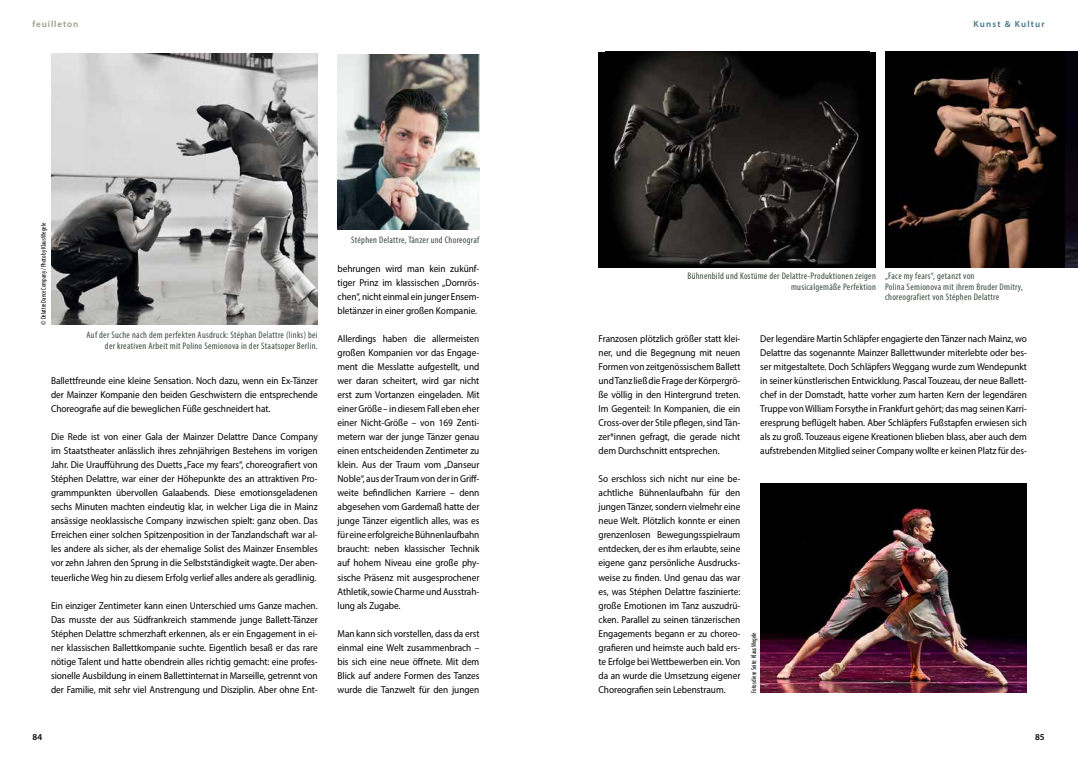
<style>
.page{position:relative;width:1078px;height:766px;background:#fff}
.page>*{position:absolute;margin:0;border:0;box-sizing:border-box;transform-origin:0 0}
.t1{font:10px/14px "Myriad Pro";letter-spacing:-.005em;color:#000;text-align:justify;scale:.93 1}
.t2{font:condensed 9.5px/10.5px "Myriad Pro";letter-spacing:.03em;color:#3a4b40;text-align:right}
.t3{font:600 9px "Myriad Pro";letter-spacing:.13em;color:#43748e}
.t4{font:600 9px "Myriad Pro";letter-spacing:.1em;color:#93a184}
.t5{font:600 9px "Myriad Pro";color:#000}
.t6{font:condensed 7px "Myriad Pro";letter-spacing:-.005em;color:#000;scale:.93 1}
</style>
<div class="page">
<div style="left:598px;top:52px;width:277px;height:215px;background:#000"></div>
<img style="left:612px;top:52px;width:247px;height:213px">
<img style="left:337px;top:54px;width:142px;height:176px">
<img style="left:885px;top:52px;width:179px;height:215px">
<img style="left:1064px;top:52px;width:13px;height:215px">
<img style="left:51px;top:54px;width:266px;height:271px">
<img style="left:760px;top:484px;width:266px;height:208px">
<p class="t4" style="left:33px;top:18px;width:47px">feuilleton</p>
<p class="t3" style="left:973px;top:18px;width:73px">Kunst &amp; Kultur</p>
<p class="t6" style="left:39px;top:325px;width:111px;rotate:-90deg">© Delattre Dance Company / Photo by Klaus Wegele</p>
<p class="t2" style="left:87px;top:330px;width:232px">Auf der Suche nach dem perfekten Ausdruck: Stéphan Delattre (links) bei der kreativen Arbeit mit Polino Semionova in der Staatsoper Berlin.</p>
<p class="t1" style="left:51px;top:374px;width:288px">Ballettfreunde eine kleine Sensation. Noch dazu, wenn ein Ex-Tänzer der Mainzer Kompanie den beiden Geschwistern die entsprechende Choreografie auf die beweglichen Füße geschneidert hat.</p>
<p class="t1" style="left:51px;top:430px;width:288px">Die Rede ist von einer Gala der Mainzer Delattre Dance Company im Staatstheater anlässlich ihres zehnjährigen Bestehens im vorigen Jahr. Die Uraufführung des Duetts „Face my fears“, choreografiert von Stéphen Delattre, war einer der Höhepunkte des an attraktiven Pro&shy;grammpunkten übervollen Galaabends. Diese emotionsgeladenen sechs Minuten machten eindeutig klar, in welcher Liga die in Mainz ansässige neoklassische Company inzwischen spielt: ganz oben. Das Erreichen einer solchen Spitzenposition in der Tanzlandschaft war al&shy;les andere als sicher, als der ehemalige Solist des Mainzer Ensembles vor zehn Jahren den Sprung in die Selbstständigkeit wagte. Der aben&shy;teuerliche Weg hin zu diesem Erfolg verlief alles andere als geradlinig.</p>
<p class="t1" style="left:51px;top:598px;width:288px">Ein einziger Zentimeter kann einen Unterschied ums Ganze machen.<br>Das musste der aus Südfrankreich stammende junge Ballett-Tänzer Stéphen Delattre schmerzhaft erkennen, als er ein Engagement in ei&shy;ner klassischen Ballettkompanie suchte. Eigentlich besaß er das rare nötige Talent und hatte obendrein alles richtig gemacht: eine profes&shy;sionelle Ausbildung in einem Ballettinternat in Marseille, getrennt von der Familie, mit sehr viel Anstrengung und Disziplin. Aber ohne Ent-</p>
<p class="t2" style="left:351px;top:234px;width:130px">Stéphen Delattre, Tänzer und Choreograf</p>
<p class="t1" style="left:337px;top:262px;width:154px">behrungen wird man kein zukünf&shy;tiger Prinz im klassischen „Dornrös&shy;chen“, nicht einmal ein junger Ensem&shy;bletänzer in einer großen Kompanie.</p>
<p class="t1" style="left:337px;top:332px;width:154px">Allerdings haben die allermeisten großen Kompanien vor das Engage&shy;ment die Messlatte aufgestellt, und wer daran scheitert, wird gar nicht erst zum Vortanzen eingeladen. Mit einer Größe – in diesem Fall eben eher einer Nicht-Größe – von 169 Zenti&shy;metern war der junge Tänzer genau einen entscheidenden Zentimeter zu klein. Aus der Traum vom „Danseur Noble“, aus der Traum von der in Griff&shy;weite befindlichen Karriere – denn abgesehen vom Gardemaß hatte der junge Tänzer eigentlich alles, was es für eine erfolgreiche Bühnenlaufbahn braucht: neben klassischer Technik auf hohem Niveau eine große phy&shy;sische Präsenz mit ausgesprochener Athletik, sowie Charme und Ausstrah&shy;lung als Zugabe.</p>
<p class="t1" style="left:337px;top:626px;width:154px">Man kann sich vorstellen, dass da erst einmal eine Welt zusammenbrach – bis sich eine neue öffnete. Mit dem Blick auf andere Formen des Tanzes wurde die Tanzwelt für den jungen</p>
<p class="t2" style="left:687px;top:271px;width:190px">Bühnenbild und Kostüme der Delattre-Produktionen zeigen musicalgemäße Perfektion</p>
<p class="t2" style="left:884px;top:271px;width:139px;text-align:left">„Face my fears“, getanzt von<br>Polina Semionova mit ihrem Bruder Dmitry, choreografiert von Stéphen Delattre</p>
<p class="t1" style="left:598px;top:332px;width:154px">Franzosen plötzlich größer statt klei&shy;ner, und die Begegnung mit neuen Formen von zeitgenössischem Ballett und Tanz ließ die Frage der Körpergrö&shy;ße völlig in den Hintergrund treten.<br>Im Gegenteil: In Kompanien, die ein Cross-over der Stile pflegen, sind Tän&shy;zer*innen gefragt, die gerade nicht dem Durchschnitt entsprechen.</p>
<p class="t1" style="left:598px;top:472px;width:154px">So erschloss sich nicht nur eine be&shy;achtliche Bühnenlaufbahn für den jungen Tänzer, sondern vielmehr eine neue Welt. Plötzlich konnte er einen grenzenlosen Bewegungsspielraum entdecken, der es ihm erlaubte, seine eigene ganz persönliche Ausdrucks&shy;weise zu finden. Und genau das war es, was Stéphen Delattre faszinierte: große Emotionen im Tanz auszudrü&shy;cken. Parallel zu seinen tänzerischen Engagements begann er zu choreo&shy;grafieren und heimste auch bald ers&shy;te Erfolge bei Wettbewerben ein. Von da an wurde die Umsetzung eigener Choreografien sein Lebenstraum.</p>
<p class="t1" style="left:760px;top:332px;width:288px">Der legendäre Martin Schläpfer engagierte den Tänzer nach Mainz, wo Delattre das sogenannte Mainzer Ballettwunder miterlebte oder bes&shy;ser mitgestaltete. Doch Schläpfers Weggang wurde zum Wendepunkt in seiner künstlerischen Entwicklung. Pascal Touzeau, der neue Ballett&shy;chef in der Domstadt, hatte vorher zum harten Kern der legendären Truppe von William Forsythe in Frankfurt gehört; das mag seinen Karri&shy;eresprung beflügelt haben. Aber Schläpfers Fußstapfen erwiesen sich als zu groß. Touzeaus eigene Kreationen blieben blass, aber auch dem aufstrebenden Mitglied seiner Company wollte er keinen Platz für des-</p>
<p class="t6" style="left:749px;top:692px;width:67px;rotate:-90deg">Fotos diese Seite: Klaus Wegele</p>
<p class="t5" style="left:33px;top:731px;width:11px">84</p>
<p class="t5" style="left:1034px;top:731px;width:11px">85</p>
</div>
